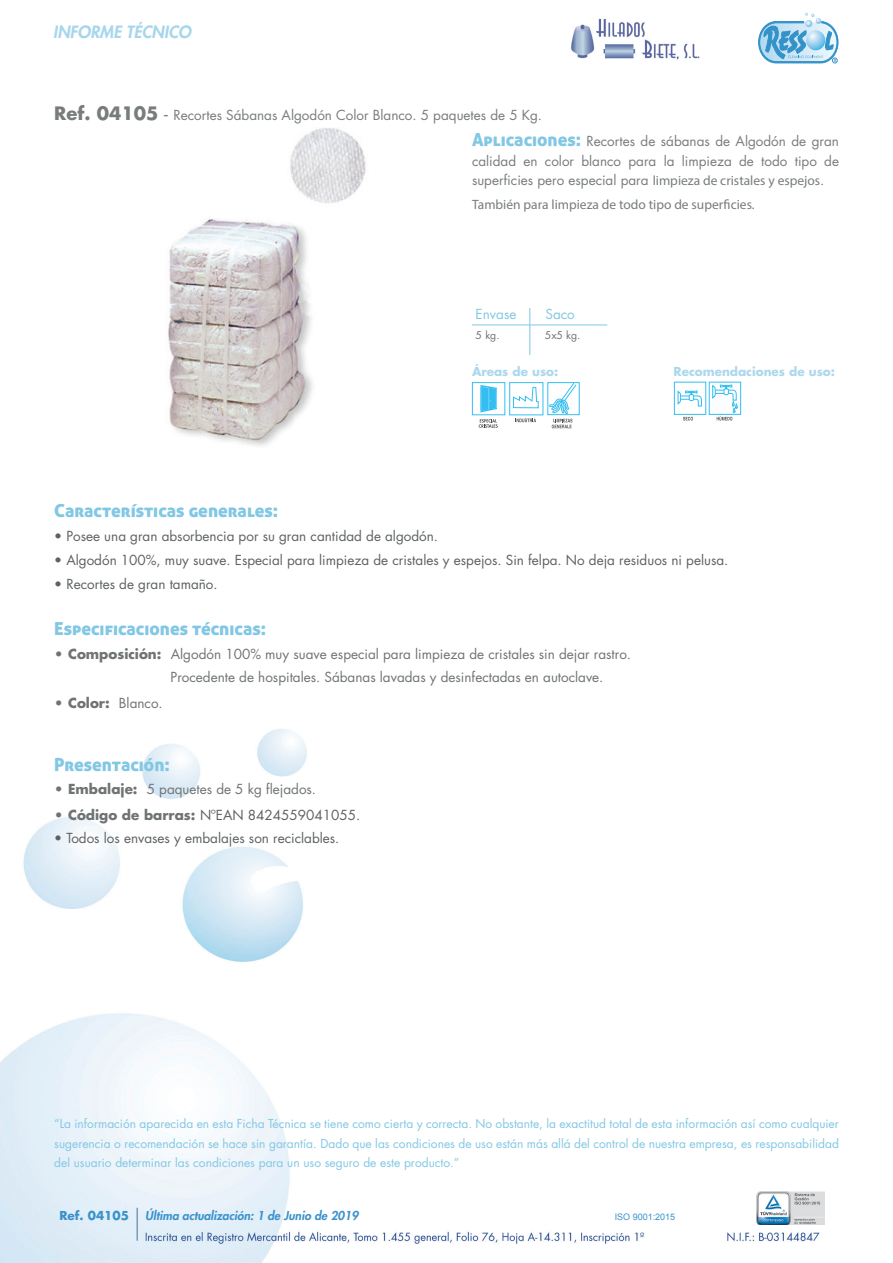
<style>
.page{position:relative;width:893px;height:1263px;background:#fff}
.page>*{position:absolute;margin:0;border:0;box-sizing:border-box;transform-origin:0 0}
.t1{font:18px "Aller Display";color:#82c7e4}
.t2{font:italic 800 16.5px "Futura Std";color:#a7d6ec}
.t3{font:13.5px "Futura Std";color:#5d6162}
.t4{font:13.5px/19.5px "Futura Std";color:#787c7d;text-align:justify}
.t5{font:13.5px/23.7px "Futura Std";color:#6f7374}
.t6{font:13.5px "Myriad Pro";color:#787c7d}
.t7{font:700 13.5px "Futura Std";color:#6f7374}
.t8{font:13.5px "Futura Std";color:#82c7e4}
.t9{font:12px/19.5px "Futura Std";color:#82c7e4;text-align:justify}
.t10{font:italic 800 12px "Futura Std";color:#3a92cc}
.t11{font:700 12px "Futura Std";color:#acd8ed}
.t12{font:700 12px "Futura Std";color:#3a92cc}
.t13{font:10.5px "Futura Std";color:#6f7374}
.t14{font:9px "Arial";color:#3a92cc}
.s1{font-weight:700;font-size:18px}
.s2{font-size:18px}
.s3{font-family:"Aller Display";font-size:18px;color:#82c7e4}
.s4{font-family:"Myriad Pro"}
.s5{font-weight:700}
.s6{font-weight:400}
.s7{font-weight:700;color:#6f7374}
</style>
<div class="page">
<img style="left:0;top:729px;width:825px;height:534px">
<img style="left:757px;top:1191px;width:68px;height:33px">
<hr style="left:137px;top:1208px;width:1px;height:32px;background:#4b6f97">
<svg style="left:758px;top:12px;width:81px;height:52px"></svg>
<img style="left:571px;top:18px;width:129px;height:42px">
<hr style="left:529px;top:308px;width:1px;height:47px;background:#82c7e4">
<hr style="left:472px;top:325px;width:135px;height:1px;background:#82c7e4">
<img style="left:168px;top:128px;width:198px;height:318px">
<svg style="left:683px;top:417px;width:10px;height:3px"></svg>
<svg style="left:677px;top:390px;width:25px;height:17px"></svg>
<svg style="left:479px;top:385px;width:19px;height:43px"></svg>
<svg style="left:547px;top:382px;width:33px;height:33px"></svg>
<svg style="left:509px;top:382px;width:68px;height:46px"></svg>
<div style="left:709px;top:382px;width:32px;height:33px;background:#fbfdfe"></div>
<svg style="left:712px;top:384px;width:26px;height:36px"></svg>
<h2 class="t2" style="left:53px;top:22px;width:140px">INFORME TÉCNICO</h2>
<p class="t4" style="left:54px;top:105px;width:489px"><span class="s1">Ref. 04105</span> <span class="s2">-</span> Recortes Sábanas Algodón Color Blanco. 5 paquetes de 5 Kg.</p>
<p class="t4" style="left:472px;top:132px;width:368px"><span class="s3">Aplicaciones:</span> Recortes de sábanas de Algodón de gran calidad en color blanco para la limpieza de todo tipo de superficies pero especial para <span class="s4">limpieza de cristales y espejos</span>.</p>
<p class="t6" style="left:472px;top:196px;width:284px">También para limpieza de todo tipo de superficies.</p>
<p class="t8" style="left:476px;top:305px;width:42px">Envase</p>
<p class="t8" style="left:545px;top:305px;width:31px">Saco</p>
<p class="t13" style="left:476px;top:328px;width:25px">5 kg.</p>
<p class="t13" style="left:545px;top:328px;width:37px">5x5 kg.</p>
<p class="t11" style="left:472px;top:364px;width:88px">Áreas de uso:</p>
<p class="t11" style="left:674px;top:364px;width:163px">Recomendaciones de uso:</p>
<h1 class="t1" style="left:54px;top:499px;width:225px">Características generales:</h1>
<p class="t3" style="left:54px;top:527px;width:385px">• Posee una gran absorbencia por su gran cantidad de algodón.</p>
<p class="t3" style="left:54px;top:551px;width:676px">• Algodón 100%, muy suave. Especial para limpieza de cristales y espejos. Sin felpa. No deja residuos ni pelusa.</p>
<p class="t3" style="left:54px;top:575px;width:165px">• Recortes de gran tamaño.</p>
<h1 class="t1" style="left:54px;top:617px;width:213px">Especificaciones técnicas:</h1>
<p class="t5" style="left:171px;top:642px;width:462px;text-indent:-116px"><span class="s5">• Composición:</span> Algodón 100% muy suave especial para limpieza de cristales sin dejar rastro.<br>Procedente de hospitales. Sábanas lavadas y desinfectadas en autoclave.</p>
<p class="t7" style="left:54px;top:693px;width:110px">• Color: <span class="s6">Blanco.</span></p>
<h1 class="t1" style="left:54px;top:753px;width:117px">Presentación:</h1>
<p class="t5" style="left:54px;top:778px;width:263px"><span class="s5">• Embalaje:</span> 5 paquetes de 5 kg flejados.</p>
<p class="t3" style="left:54px;top:806px;width:307px"><span class="s7">• Código de barras:</span> NºEAN 8424559041055.</p>
<p class="t3" style="left:54px;top:830px;width:287px">• Todos los envases y embalajes son reciclables.</p>
<p class="t9" style="left:54px;top:1114px;width:786px">“La información aparecida en esta Ficha Técnica se tiene como cierta y correcta. No obstante, la exactitud total de esta información así como cualquier sugerencia o recomendación se hace sin garantía. Dado que las condiciones de uso están más allá del control de nuestra empresa, es responsabilidad del usuario determinar las condiciones para un uso seguro de este producto.”</p>
<p class="t12" style="left:59px;top:1207px;width:71px">Ref. 04105</p>
<p class="t10" style="left:145px;top:1208px;width:215px">Última actualización: 1 de Junio de 2019</p>
<p class="t14" style="left:615px;top:1211px;width:62px">ISO 9001:2015</p>
</div>
